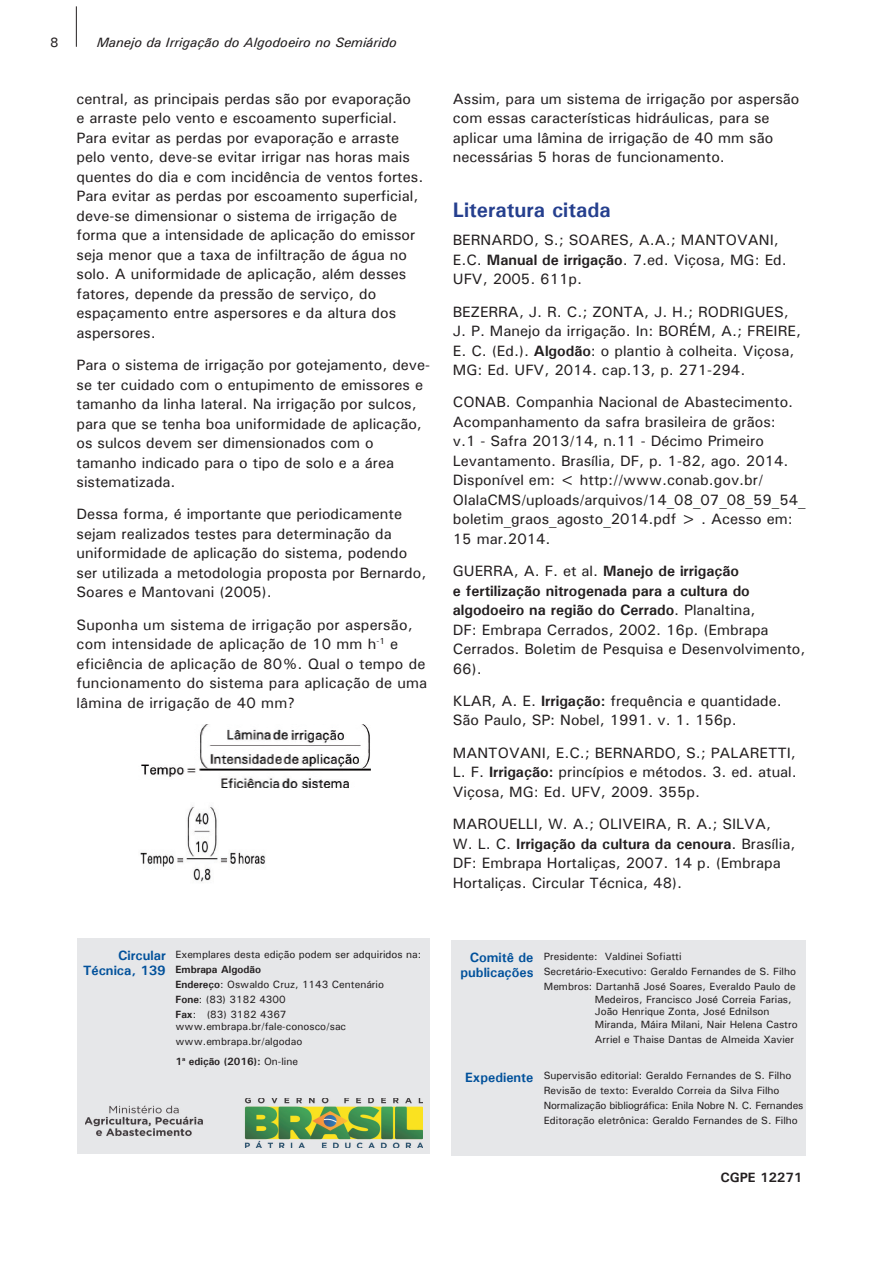
<style>
.page{position:relative;width:893px;height:1263px;background:#fff}
.page>*{position:absolute;margin:0;border:0;box-sizing:border-box;transform-origin:0 0}
.t1{font:700 21px "Univers";color:#253f8e}
.t2{font:500 15px/19.5px "Univers";color:#231f20}
.t3{font:700 13.5px/15px "Univers";color:#01519b;text-align:right}
.t4{font:italic 500 13.5px "Univers";color:#231f20}
.t5{font:700 13.5px "Univers";color:#231f20}
.t6{font:500 13.5px "Univers";color:#231f20}
.t7{font:500 10.5px/15px "Univers";color:#231f20}
.t8{font:700 10.5px "Univers";color:#231f20}
.s1{font-weight:700}
.s2{font-weight:500}
</style>
<div class="page">
<hr style="left:76px;top:6px;width:1px;height:41px;background:#231f20">
<div style="left:452px;top:940px;width:354px;height:215px;background:#e6e7e9"></div>
<div style="left:77px;top:938px;width:353px;height:215px;background:#e6e7e9"></div>
<img style="left:141px;top:724px;width:229px;height:64px">
<img style="left:140px;top:806px;width:126px;height:76px">
<img style="left:85px;top:1098px;width:338px;height:50px">
<p class="t6" style="left:50px;top:34px;width:10px">8</p>
<p class="t4" style="left:97px;top:33px;width:302px">Manejo da Irrigação do Algodoeiro no Semiárido</p>
<p class="t2" style="left:77px;top:89px;width:348px">central, as principais perdas são por evaporação<br>e arraste pelo vento e escoamento superficial.<br>Para evitar as perdas por evaporação e arraste pelo vento, deve-se evitar irrigar nas horas mais quentes do dia e com incidência de ventos fortes.<br>Para evitar as perdas por escoamento superficial, deve-se dimensionar o sistema de irrigação de forma que a intensidade de aplicação do emissor seja menor que a taxa de infiltração de água no solo. A uniformidade de aplicação, além desses fatores, depende da pressão de serviço, do espaçamento entre aspersores e da altura dos aspersores.</p>
<p class="t2" style="left:77px;top:355px;width:355px">Para o sistema de irrigação por gotejamento, deve&shy;se ter cuidado com o entupimento de emissores e tamanho da linha lateral. Na irrigação por sulcos, para que se tenha boa uniformidade de aplicação, os sulcos devem ser dimensionados com o tamanho indicado para o tipo de solo e a área sistematizada.</p>
<p class="t2" style="left:77px;top:504px;width:351px">Dessa forma, é importante que periodicamente sejam realizados testes para determinação da uniformidade de aplicação do sistema, podendo ser utilizada a metodologia proposta por Bernardo, Soares e Mantovani (2005).</p>
<p class="t2" style="left:77px;top:614px;width:352px">Suponha um sistema de irrigação por aspersão, com intensidade de aplicação de 10 mm h<sup>-1</sup> e eficiência de aplicação de 80%. Qual o tempo de funcionamento do sistema para aplicação de uma lâmina de irrigação de 40 mm?</p>
<p class="t2" style="left:453px;top:89px;width:348px">Assim, para um sistema de irrigação por aspersão com essas características hidráulicas, para se aplicar uma lâmina de irrigação de 40 mm são necessárias 5 horas de funcionamento.</p>
<h1 class="t1" style="left:453px;top:197px;width:159px">Literatura citada</h1>
<p class="t2" style="left:453px;top:230px;width:335px">BERNARDO, S.; SOARES, A.A.; MANTOVANI,<br>E.C. <span class="s1">Manual de irrigação</span>. 7.ed. Viçosa, MG: Ed.<br>UFV, 2005. 611p.</p>
<p class="t2" style="left:453px;top:301px;width:350px">BEZERRA, J. R. C.; ZONTA, J. H.; RODRIGUES, J. P. Manejo da irrigação. In: BORÉM, A.; FREIRE, E. C. (Ed.). <span class="s1">Algodão</span>: o plantio à colheita. Viçosa, MG: Ed. UFV, 2014. cap.13, p. 271-294.</p>
<p class="t2" style="left:453px;top:392px;width:354px">CONAB. Companhia Nacional de Abastecimento.<br>Acompanhamento da safra brasileira de grãos:<br>v.1 - Safra 2013/14, n.11 - Décimo Primeiro Levantamento. Brasília, DF, p. 1-82, ago. 2014.<br>Disponível em: &lt; http://www.conab.gov.br/ OlalaCMS/uploads/arquivos/14_08_07_08_59_54_ boletim_graos_agosto_2014.pdf &gt; . Acesso em:<br>15 mar.2014.</p>
<p class="t2" style="left:453px;top:561px;width:354px">GUERRA, A. F. et al. <span class="s1">Manejo de irrigação<br>e fertilização nitrogenada para a cultura do algodoeiro na região do Cerrado</span>. Planaltina,<br>DF: Embrapa Cerrados, 2002. 16p. (Embrapa Cerrados. Boletim de Pesquisa e Desenvolvimento, 66).</p>
<p class="t2" style="left:453px;top:691px;width:331px">KLAR, A. E. <span class="s1">Irrigação:</span> frequência e quantidade.<br>São Paulo, SP: Nobel, 1991. v. 1. 156p.</p>
<p class="t2" style="left:453px;top:742px;width:345px;text-align:justify">MANTOVANI, E.C.; BERNARDO, S.; PALARETTI, L. F. <span class="s1">Irrigação:</span> princípios e métodos. 3. ed. atual.<br>Viçosa, MG: Ed. UFV, 2009. 355p.</p>
<p class="t2" style="left:453px;top:814px;width:344px">MAROUELLI, W. A.; OLIVEIRA, R. A.; SILVA,<br>W. L. C. <span class="s1">Irrigação da cultura da cenoura</span>. Brasília, DF: Embrapa Hortaliças, 2007. 14 p. (Embrapa Hortaliças. Circular Técnica, 48).</p>
<p class="t3" style="left:83px;top:947px;width:84px">Circular<br>Técnica, 139</p>
<p class="t7" style="left:176px;top:946px;width:247px">Exemplares desta edição podem ser adquiridos na:</p>
<p class="t7" style="left:176px;top:961px;width:210px"><span class="s1">Embrapa Algodão<br>Endereço</span>: Oswaldo Cruz, 1143 Centenário<br><span class="s1">Fone</span>: (83) 3182 4300<br><span class="s1">Fax</span>: (83) 3182 4367</p>
<p class="t7" style="left:176px;top:1019px;width:172px">www.embrapa.br/fale-conosco/sac www.embrapa.br/algodao</p>
<p class="t8" style="left:176px;top:1054px;width:124px">1<sup>a</sup> edição (2016): <span class="s2">On-line</span></p>
<p class="t3" style="left:460px;top:949px;width:74px">Comitê de publicações</p>
<p class="t3" style="left:465px;top:1069px;width:70px">Expediente</p>
<p class="t7" style="left:544px;top:948px;width:254px">Presidente: Valdinei Sofiatti<br>Secretário-Executivo: Geraldo Fernandes de S. Filho<br>Membros: Dartanhã José Soares, Everaldo Paulo de</p>
<p class="t7" style="left:595px;top:992px;width:204px;line-height:12.6px">Medeiros, Francisco José Correia Farias,<br>João Henrique Zonta, José Ednilson<br>Miranda, Máira Milani, Nair Helena Castro</p>
<p class="t7" style="left:595px;top:1031px;width:201px">Arriel e Thaise Dantas de Almeida Xavier</p>
<p class="t7" style="left:544px;top:1068px;width:261px">Supervisão editorial: Geraldo Fernandes de S. Filho Revisão de texto: Everaldo Correia da Silva Filho Normalização bibliográfica: Enila Nobre N. C. Fernandes Editoração eletrônica: Geraldo Fernandes de S. Filho</p>
<p class="t5" style="left:720px;top:1169px;width:83px">CGPE 12271</p>
</div>
